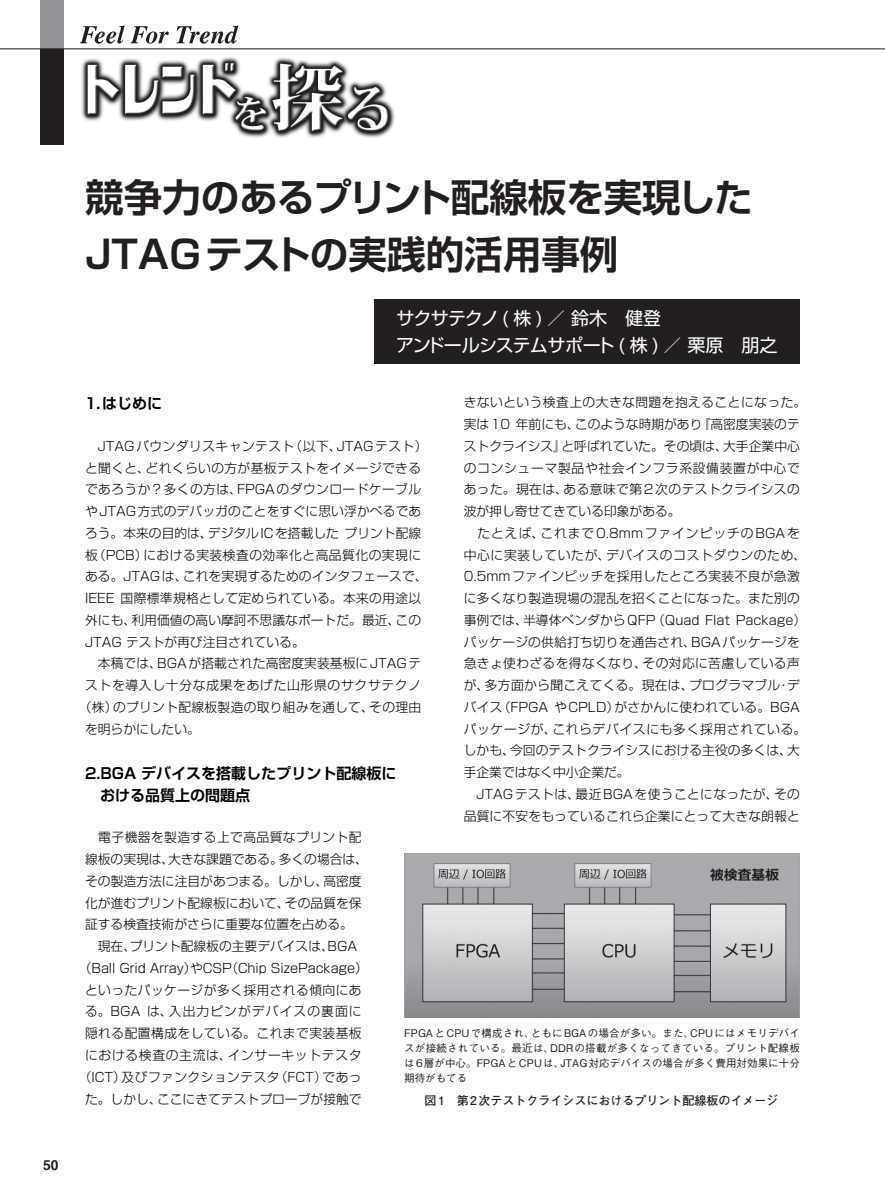
<style>
.page{position:relative;width:885px;height:1191px;background:#fff}
.page>*{position:absolute;margin:0;border:0;box-sizing:border-box;transform-origin:0 0}
.t1{font:700 38.55px/57px "Shin Go Pr 6 N De";color:#231f20}
.t2{font:18px/27px "Shin Go Pr 6 N";letter-spacing:-.045em;color:#fff}
.t3{font:700 15px/21.8px "Shin Go Pr 6 N De";color:#000}
.t4{font:700 13.8px "Helvetica";color:#231f20}
.t5{font:300 12.75px/21.8px "Shin Go Pr 6 N";letter-spacing:.015em;color:#000}
.t6{font:300 12.75px "Shin Go Pr 6 N";letter-spacing:.035em;color:#000}
.t7{font:300 12.75px "Shin Go Pr 6 N";letter-spacing:.055em;color:#000}
.t8{font:300 12.75px "Shin Go Pr 6 N";letter-spacing:-.005em;color:#000}
.t9{font:300 12.75px "Shin Go Pr 6 N";letter-spacing:.04em;color:#000}
.t10{font:300 12.75px "Shin Go Pr 6 N";letter-spacing:.085em;color:#000}
.t11{font:700 12px "Futo Go B101 Pr 6 N";color:#231f20}
.t12{font:500 10.5px/15px "Gothic BBB Pr 6 N";letter-spacing:.005em;color:#231f20;text-align:justify}
</style>
<div class="page">
<img style="left:81px;top:57px;width:314px;height:81px">
<div style="left:40px;top:49px;width:24px;height:96px;background:#231f20"></div>
<div style="left:40px;top:0;width:24px;height:49px;background:#939598"></div>
<svg style="left:80px;top:25px;width:89px;height:19px"></svg>
<svg style="left:176px;top:25px;width:62px;height:19px"></svg>
<hr style="left:0;top:48px;width:884px;height:1px;background:#231f20">
<div style="left:374px;top:299px;width:425px;height:64px;background:#231f20"></div>
<img style="left:404px;top:854px;width:395px;height:163px">
<p class="t4" style="left:43px;top:1153px;width:17px">50</p>
<h1 class="t1" style="left:85px;top:167px;width:669px">競争力のあるプリント配線板を実現した<br>JTAGテストの実践的活用事例</h1>
<h2 class="t2" style="left:396px;top:303px;width:383px">サクサテクノ ( 株 ) ／ 鈴木　健登<br>アンドールシステムサポート ( 株 ) ／ 栗原　朋之</h2>
<p class="t5" style="left:463px;top:390px;width:344px">きないという検査上の大きな問題を抱えることになった。実は10 年前にも、このような時期があり『高密度実装のテストクライシス』と呼ばれていた。その頃は、大手企業中心のコンシューマ製品や社会インフラ系設備装置が中心であった。現在は、ある意味で第2次のテストクライシスの波が押し寄せてきている印象がある。<br>　たとえば、これまで0.8mmファインピッチのBGAを中心に実装していたが、デバイスのコストダウンのため、<br>0.5mmファインピッチを採用したところ実装不良が急激に多くなり製造現場の混乱を招くことになった。また別の事例では、半導体ベンダからQFP（Quad Flat Package）パッケージの供給打ち切りを通告され、BGAパッケージを急きょ使わざるを得なくなり、その対応に苦慮している声が、多方面から聞こえてくる。現在は、プログラマブル・デバイス（FPGA やCPLD）がさかんに使われている。BGAパッケージが、これらデバイスにも多く採用されている。しかも、今回のテストクライシスにおける主役の多くは、大手企業ではなく中小企業だ。<br>　JTAGテストは、最近BGAを使うことになったが、その品質に不安をもっているこれら企業にとって大きな朗報と</p>
<p class="t3" style="left:85px;top:392px;width:79px">1.はじめに</p>
<p class="t6" style="left:85px;top:435px;width:344px">　JTAGバウンダリスキャンテスト（以下、JTAGテスト）</p>
<p class="t5" style="left:85px;top:455px;width:337px">と聞くと、どれくらいの方が基板テストをイメージできる</p>
<p class="t6" style="left:85px;top:479px;width:337px">であろうか？多くの方は、FPGAのダウンロードケーブル</p>
<p class="t5" style="left:85px;top:499px;width:338px">やJTAG方式のデバッガのことをすぐに思い浮かべるであ</p>
<p class="t5" style="left:85px;top:521px;width:337px">ろう。本来の目的は、デジタルICを搭載した プリント配線</p>
<p class="t9" style="left:85px;top:544px;width:337px">板（PCB）における実装検査の効率化と高品質化の実現に</p>
<p class="t5" style="left:85px;top:564px;width:344px">ある。JTAGは、これを実現するためのインタフェースで、</p>
<p class="t5" style="left:85px;top:586px;width:337px">IEEE 国際標準規格として定められている。本来の用途以</p>
<p class="t5" style="left:85px;top:608px;width:337px">外にも、利用価値の高い摩訶不思議なポートだ。最近、この</p>
<p class="t5" style="left:85px;top:629px;width:221px">JTAG テストが再び注目されている。</p>
<p class="t5" style="left:85px;top:651px;width:337px">　本稿では、BGAが搭載された高密度実装基板にJTAGテ</p>
<p class="t7" style="left:85px;top:675px;width:337px">ストを導入し十分な成果をあげた山形県のサクサテクノ</p>
<p class="t5" style="left:79px;top:695px;width:344px">（株）のプリント配線板製造の取り組みを通して、その理由</p>
<p class="t5" style="left:85px;top:716px;width:116px">を明らかにしたい。</p>
<p class="t3" style="left:85px;top:762px;width:313px">2.BGA デバイスを搭載したプリント配線板に　おける品質上の問題点</p>
<p class="t6" style="left:85px;top:827px;width:278px">　電子機器を製造する上で高品質なプリント配</p>
<p class="t5" style="left:85px;top:847px;width:284px">線板の実現は、大きな課題である。多くの場合は、</p>
<p class="t5" style="left:85px;top:869px;width:278px">その製造方法に注目があつまる。しかし、高密度</p>
<p class="t5" style="left:85px;top:890px;width:278px">化が進むプリント配線板において、その品質を保</p>
<p class="t5" style="left:85px;top:912px;width:269px">証する検査技術がさらに重要な位置を占める。</p>
<p class="t5" style="left:85px;top:934px;width:273px">　現在、プリント配線板の主要デバイスは、BGA</p>
<p class="t8" style="left:79px;top:957px;width:291px">（Ball Grid Array）やCSP（Chip SizePackage）</p>
<p class="t6" style="left:85px;top:979px;width:278px">といったパッケージが多く採用される傾向にあ</p>
<p class="t10" style="left:85px;top:1001px;width:278px">る。BGA は、入出力ピンがデバイスの裏面に</p>
<p class="t6" style="left:85px;top:1023px;width:278px">隠れる配置構成をしている。これまで実装基板</p>
<p class="t7" style="left:85px;top:1044px;width:278px">における検査の主流は、インサーキットテスタ</p>
<p class="t6" style="left:79px;top:1066px;width:284px">（ICT）及びファンクションテスタ（FCT）であっ</p>
<p class="t5" style="left:85px;top:1086px;width:278px">た。しかし、ここにきてテストプローブが接触で</p>
<p class="t12" style="left:404px;top:1024px;width:397px">FPGAとCPUで構成され、ともにBGAの場合が多い。また、CPUにはメモリデバイスが接続されている。最近は、DDRの搭載が多くなってきている。プリント配線板は6層が中心。FPGAとCPUは、JTAG対応デバイスの場合が多く費用対効果に十分期待がもてる</p>
<p class="t11" style="left:424px;top:1091px;width:355px">図1　第2次テストクライシスにおけるプリント配線板のイメージ</p>
</div>
